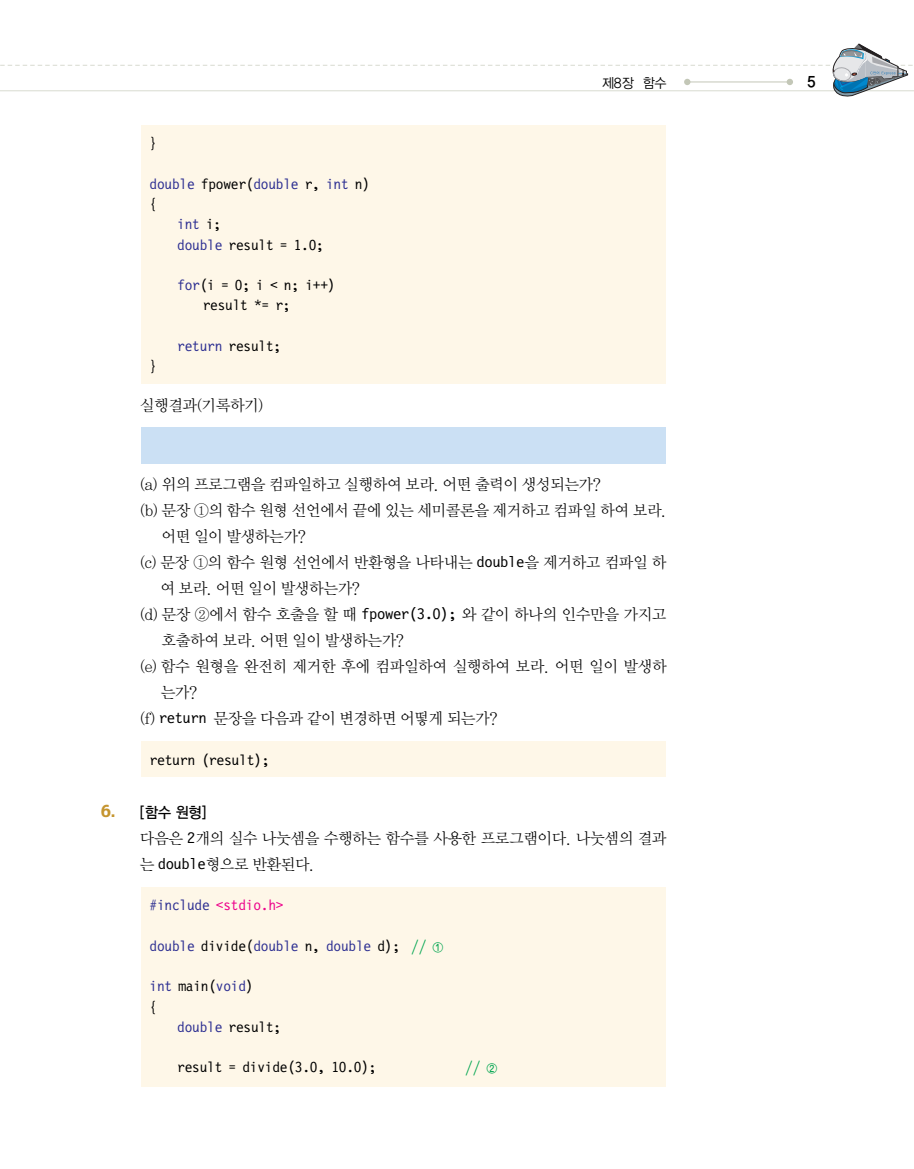
<style>
.page{position:relative;width:914px;height:1169px;background:#fff}
.page>*{position:absolute;margin:0;border:0;box-sizing:border-box;transform-origin:0 0}
.t1{font:15.75px/26px "Y Mj O12";letter-spacing:-.08em;color:#000}
.t2{font:15px/20.2px "Letter Gothic 12 Pitch BT";letter-spacing:-.015em;color:#000}
.t3{font:15px/20.2px "Letter Gothic 12 Pitch BT";letter-spacing:-.015em;color:#2e3092}
.t4{font:15px "Letter Gothic 12 Pitch BT";letter-spacing:-.015em;color:#ed028c}
.t5{font:15px "Letter Gothic 12 Pitch BT";letter-spacing:-.015em;color:#000;scale:1.06 1}
.t6{font:15px "YGO13";color:#000;scale:.95 1}
.t7{font:15px "Letter Gothic 12 Pitch BT";color:#00a54f}
.t8{font:15px "YGO14";color:#000;scale:.95 1}
.t9{font:13.5px "YGO12";color:#000;scale:.95 1}
.s1{color:#000}
.s2{color:#2e3092}
.s3{font-family:"Letter Gothic 12 Pitch BT"}
.s4{font-family:"Charcoal";font-size:16.5px;color:#c5952f}
.s5{color:#00a54f}
.s6{font-family:"J Cna RUDE";font-size:12px;color:#00a54f}
.s7{font-family:"J Cna RUDE";font-size:12px}
</style>
<div class="page">
<div style="left:141px;top:887px;width:524px;height:199px;background:#fef7e8"></div>
<div style="left:141px;top:741px;width:524px;height:35px;background:#fef7e8"></div>
<div style="left:141px;top:427px;width:524px;height:36px;background:#cbe0f4"></div>
<div style="left:141px;top:125px;width:524px;height:259px;background:#fef7e8"></div>
<svg style="left:0;top:43px;width:914px;height:54px"></svg>
<p class="t2" style="left:149px;top:134px;width:9px">}</p>
<p class="t3" style="left:149px;top:175px;width:222px">double <span class="s1">fpower(</span>double <span class="s1">r,</span> int <span class="s1">n)</span></p>
<p class="t2" style="left:149px;top:195px;width:9px">{</p>
<p class="t3" style="left:177px;top:215px;width:46px">int <span class="s1">i;</span></p>
<p class="t2" style="left:177px;top:235px;width:148px"><span class="s2">double</span> result = 1.0;</p>
<p class="t2" style="left:203px;top:276px;width:134px;text-indent:-25px"><span class="s2">for</span>(i = 0; i &lt; n; i++) result *= r;</p>
<p class="t2" style="left:177px;top:337px;width:106px"><span class="s2">return</span> result;</p>
<p class="t2" style="left:149px;top:357px;width:9px">}</p>
<p class="t1" style="left:139px;top:393px;width:126px">실행결과(기록하기)</p>
<p class="t9" style="left:601px;top:77px;width:70px">제8장 함수</p>
<p class="t8" style="left:806px;top:74px;width:11px">5</p>
<p class="t1" style="left:139px;top:472px;width:463px">(a) 위의 프로그램을 컴파일하고 실행하여 보라. 어떤 출력이 생성되는가?</p>
<p class="t1" style="left:139px;top:498px;width:529px">(b) 문장 ①의 함수 원형 선언에서 끝에 있는 세미콜론을 제거하고 컴파일 하여 보라.</p>
<p class="t1" style="left:161px;top:524px;width:146px">어떤 일이 발생하는가?</p>
<p class="t1" style="left:139px;top:550px;width:529px">(c) 문장 ①의 함수 원형 선언에서 반환형을 나타내는 <span class="s3">double</span>을 제거하고 컴파일 하</p>
<p class="t1" style="left:160px;top:576px;width:202px">여 보라. 어떤 일이 발생하는가?</p>
<p class="t1" style="left:139px;top:602px;width:529px">(d) 문장 ②에서 함수 호출을 할 때 <span class="s3">fpower(3.0);</span> 와 같이 하나의 인수만을 가지고</p>
<p class="t1" style="left:161px;top:628px;width:245px">호출하여 보라. 어떤 일이 발생하는가?</p>
<p class="t1" style="left:139px;top:654px;width:529px">(e) 함수 원형을 완전히 제거한 후에 컴파일하여 실행하여 보라. 어떤 일이 발생하</p>
<p class="t1" style="left:160px;top:680px;width:39px">는가?</p>
<p class="t1" style="left:139px;top:706px;width:360px">(f) <span class="s3">return</span> 문장을 다음과 같이 변경하면 어떻게 되는가?</p>
<p class="t5" style="left:149px;top:754px;width:115px">return (result);</p>
<p class="t6" style="left:101px;top:805px;width:113px"><span class="s4">6.</span> [함수 원형]</p>
<p class="t1" style="left:139px;top:826px;width:529px">다음은 <span class="s3">2</span>개의 실수 나눗셈을 수행하는 함수를 사용한 프로그램이다. 나눗셈의 결과 는 <span class="s3">double</span>형으로 반환된다.</p>
<p class="t4" style="left:149px;top:900px;width:136px"><span class="s2">#include</span> &lt;stdio.h&gt;</p>
<p class="t3" style="left:149px;top:936px;width:296px">double <span class="s1">divide(</span>double <span class="s1">n,</span> double <span class="s1">d);</span> <span class="s5">//</span> <span class="s6">①</span></p>
<p class="t3" style="left:149px;top:977px;width:105px">int <span class="s1">main(</span>void<span class="s1">) {</span></p>
<p class="t2" style="left:177px;top:1017px;width:106px"><span class="s2">double</span> result;</p>
<p class="t2" style="left:177px;top:1058px;width:201px">result = divide(3.0, 10.0);</p>
<p class="t7" style="left:465px;top:1062px;width:34px">// <span class="s7">②</span></p>
</div>
